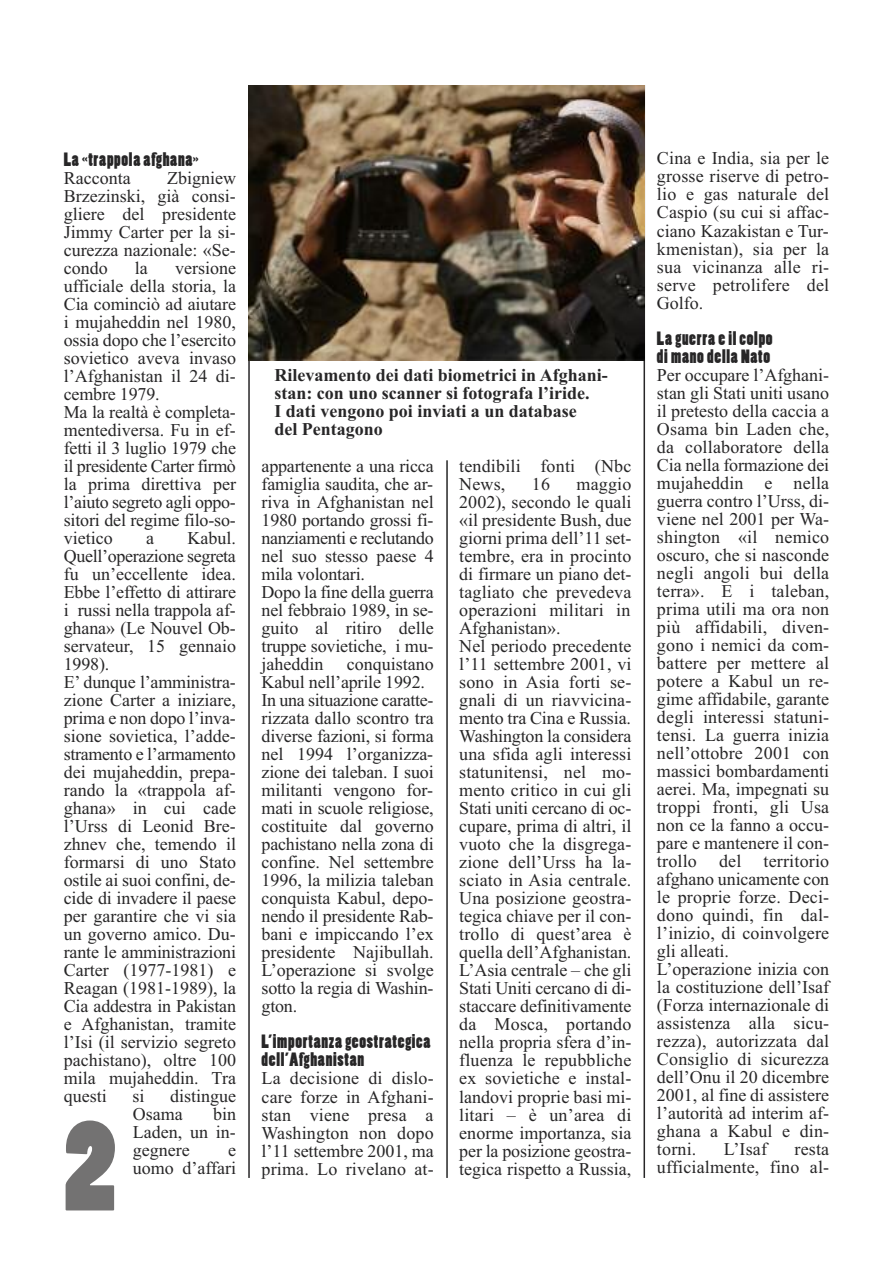
<style>
.page{position:relative;width:893px;height:1263px;background:#fff}
.page>*{position:absolute;margin:0;border:0;box-sizing:border-box;transform-origin:0 0}
.t1{font:121.5px "Poplar Std";color:#737272}
.t2{font:18px/18px "Times New Roman";color:#272627}
.t3{font:700 18px/18px "Times New Roman";color:#272627}
.t4{font:18px/18px "Poplar Std";letter-spacing:.04em;color:#272627}
</style>
<div class="page">
<hr style="left:248px;top:85px;width:2px;height:1093px;background:#272627">
<hr style="left:446px;top:460px;width:2px;height:718px;background:#272627">
<hr style="left:643px;top:85px;width:2px;height:1093px;background:#272627">
<img style="left:249px;top:85px;width:396px;height:275px">
<p class="t4" style="left:64px;top:151px;width:136px">La«trappolaafghana»</p>
<p class="t2" style="left:64px;top:169px;width:68px">Racconta</p>
<p class="t2" style="left:64px;top:169px;width:174px;text-align:justify;text-indent:103px">Zbigniew Brzezinski, già consi&shy;gliere del presidente Jimmy Carter per la si&shy;curezza nazionale: «Se&shy;condo</p>
<p class="t2" style="left:64px;top:259px;width:174px;text-indent:111px">versione ufficiale della storia, la<br>Cia cominciò ad aiutare i mujaheddin nel 1980, ossia dopo che l’esercito sovietico aveva invaso l’Afghanistan il 24 di&shy;cembre 1979.<br>Ma la realtà è completa&shy;mentediversa. Fu in ef&shy;fetti il 3 luglio 1979 che il presidente Carter firmò la prima direttiva per l’aiuto segreto agli oppo&shy;sitori del regime filo-so&shy;vietico</p>
<p class="t2" style="left:135px;top:259px;width:14px">la</p>
<p class="t2" style="left:64px;top:529px;width:174px;text-indent:124px">Kabul.<br>Quell’operazione segreta fu un’eccellente idea.<br>Ebbe l’effetto di attirare i russi nella trappola af&shy;ghana» (Le Nouvel Ob&shy;servateur, 15 gennaio<br>1998).<br>E’ dunque l’amministra&shy;zione Carter a iniziare, prima e non dopo l’inva&shy;sione sovietica, l’adde&shy;stramento e l’armamento dei mujaheddin, prepa&shy;rando la «trappola af&shy;ghana» in cui cade l’Urss di Leonid Bre&shy;zhnev che, temendo il formarsi di uno Stato ostile ai suoi confini, de&shy;cide di invadere il paese per garantire che vi sia un governo amico. Du&shy;rante le amministrazioni<br>Carter (1977-1981) e<br>Reagan (1981-1989), la<br>Cia addestra in Pakistan e Afghanistan, tramite l’Isi (il servizio segreto pachistano), oltre 100 mila mujaheddin. Tra questi</p>
<p class="t2" style="left:146px;top:529px;width:9px">a</p>
<p class="t2" style="left:132px;top:1087px;width:14px">si</p>
<p class="t2" style="left:133px;top:1087px;width:105px;text-indent:37px">distingue<br>Osama</p>
<p class="t2" style="left:133px;top:1105px;width:105px;text-align:justify;text-indent:80px">bin Laden, un in&shy;gegnere</p>
<h1 class="t1" style="left:64px;top:1117px;width:54px">2</h1>
<p class="t2" style="left:133px;top:1141px;width:105px;text-align:right">e<br>uomo d’affari</p>
<p class="t3" style="left:274px;top:366px;width:335px">Rilevamento dei dati biometrici in Afghani&shy;stan: con uno scanner si fotografa l’iride.<br>I dati vengono poi inviati a un database<br>del Pentagono</p>
<p class="t2" style="left:261px;top:457px;width:174px">appartenente a una ricca famiglia saudita, che ar&shy;riva in Afghanistan nel<br>1980 portando grossi fi&shy;nanziamenti e reclutando nel suo stesso paese 4 mila volontari.<br>Dopo la fine della guerra nel febbraio 1989, in se&shy;guito al ritiro delle truppe sovietiche, i mu&shy;jaheddin</p>
<p class="t2" style="left:261px;top:655px;width:174px;text-indent:85px">conquistano<br>Kabul nell’aprile 1992.<br>In una situazione caratte&shy;rizzata dallo scontro tra diverse fazioni, si forma nel 1994 l’organizza&shy;zione dei taleban. I suoi militanti vengono for&shy;mati in scuole religiose, costituite dal governo pachistano nella zona di confine. Nel settembre<br>1996, la milizia taleban conquista Kabul, depo&shy;nendo il presidente Rab&shy;bani e impiccando l’ex presidente Najibullah.<br>L’operazione si svolge sotto la regia di Washin&shy;gton.</p>
<p class="t4" style="left:262px;top:1034px;width:171px">L’importanzageostrategica dell’Afghanistan</p>
<p class="t2" style="left:262px;top:1069px;width:174px;text-align:justify">La decisione di dislo&shy;care forze in Afghani&shy;stan viene presa a Washington non dopo l’11 settembre 2001, ma prima. Lo rivelano at-</p>
<p class="t2" style="left:459px;top:457px;width:174px">tendibili fonti (Nbc<br>News,</p>
<p class="t2" style="left:459px;top:475px;width:174px;text-indent:117px">maggio<br>2002), secondo le quali «il presidente Bush, due giorni prima dell’11 set&shy;tembre, era in procinto di firmare un piano det&shy;tagliato che prevedeva operazioni militari in<br>Afghanistan».<br>Nel periodo precedente l’11 settembre 2001, vi sono in Asia forti se&shy;gnali di un riavvicina&shy;mento tra Cina e Russia.<br>Washington la considera una sfida agli interessi statunitensi, nel mo&shy;mento critico in cui gli<br>Stati uniti cercano di oc&shy;cupare, prima di altri, il vuoto che la disgrega&shy;zione dell’Urss ha la&shy;sciato in Asia centrale.<br>Una posizione geostra&shy;tegica chiave per il con&shy;trollo di quest’area è quella dell’Afghanistan.<br>L’Asia centrale – che gli<br>Stati Uniti cercano di di&shy;staccare definitivamente da Mosca, portando nella propria sfera d’in&shy;fluenza le repubbliche ex sovietiche e instal&shy;landovi proprie basi mi&shy;litari – è un’area di enorme importanza, sia per la posizione geostra&shy;tegica rispetto a Russia,</p>
<p class="t2" style="left:532px;top:475px;width:20px">16</p>
<p class="t2" style="left:657px;top:149px;width:174px;text-align:justify">Cina e India, sia per le grosse riserve di petro&shy;lio e gas naturale del Caspio (su cui si affac&shy;ciano Kazakistan e Tur&shy;kmenistan), sia per la sua vicinanza alle ri&shy;serve petrolifere del Golfo.</p>
<p class="t4" style="left:657px;top:330px;width:117px">Laguerraeilcolpo di manodella Nato</p>
<p class="t2" style="left:657px;top:365px;width:174px">Per occupare l’Afghani&shy;stan gli Stati uniti usano il pretesto della caccia a<br>Osama bin Laden che, da collaboratore della<br>Cia nella formazione dei mujaheddin e nella guerra contro l’Urss, di&shy;viene nel 2001 per Wa&shy;shington «il nemico oscuro, che si nasconde negli angoli bui della terra». E i taleban, prima utili ma ora non più affidabili, diven&shy;gono i nemici da com&shy;battere per mettere al potere a Kabul un re&shy;gime affidabile, garante degli interessi statuni&shy;tensi. La guerra inizia nell’ottobre 2001 con massici bombardamenti aerei. Ma, impegnati su troppi fronti, gli Usa non ce la fanno a occu&shy;pare e mantenere il con&shy;trollo del territorio afghano unicamente con le proprie forze. Deci&shy;dono quindi, fin dal&shy;l’inizio, di coinvolgere gli alleati.<br>L’operazione inizia con la costituzione dell’Isaf (Forza internazionale di assistenza alla sicu&shy;rezza), autorizzata dal<br>Consiglio di sicurezza dell’Onu il 20 dicembre<br>2001, al fine di assistere l’autorità ad interim af&shy;ghana a Kabul e din&shy;torni.</p>
<p class="t2" style="left:724px;top:1139px;width:45px">L’Isaf</p>
<p class="t2" style="left:657px;top:1139px;width:174px;text-align:right">resta<br>ufficialmente, fino al-</p>
</div>
